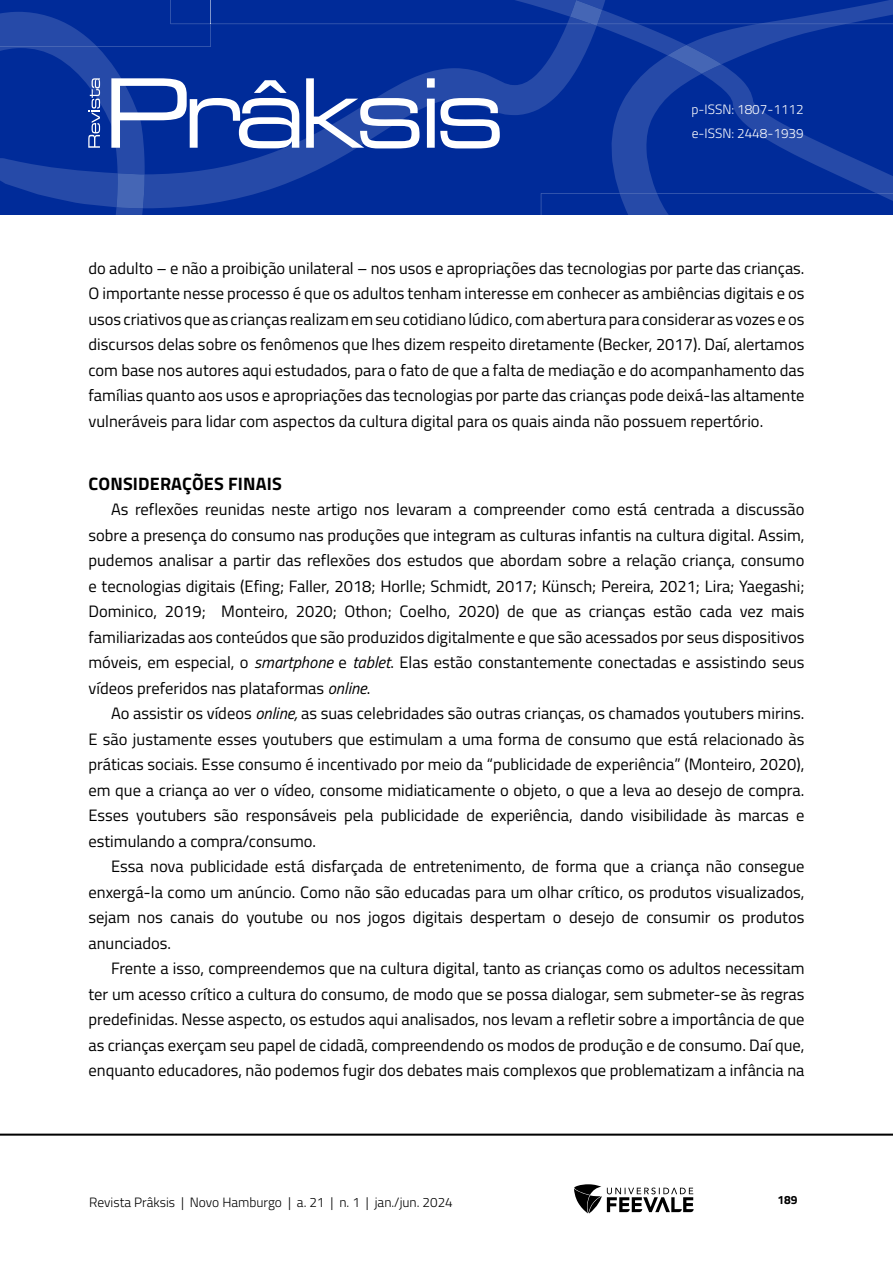
<style>
.page{position:relative;width:893px;height:1263px;background:#fff}
.page>*{position:absolute;margin:0;border:0;box-sizing:border-box;transform-origin:0 0}
.TITILO_1{font:700 18px "Titillium Web";letter-spacing:.01em;color:#000}
.Corpo_de_texto{font:16.5px/25.5px "Titillium Web";color:#000;text-align:justify}
.t1{font:300 13.5px "Titillium Web";color:#000}
.t2{font:300 13.5px/24px "Titillium Web";color:#fff}
.t3{font:700 12px "Titillium Web";color:#000}
.s1{font-style:italic}
</style>
<div class="page">
<hr style="left:0;top:1133px;width:893px;height:3px;background:#000">
<svg style="left:574px;top:1184px;width:120px;height:29px"></svg>
<svg style="left:0;top:0;width:893px;height:215px;background:#1239a0"></svg>
<p class="t2" style="left:691px;top:97px;width:114px">p-ISSN: 1807-1112 e-ISSN: 2448-1939</p>
<p class="Corpo_de_texto" style="left:88px;top:254px;width:718px">do adulto – e não a proibição unilateral – nos usos e apropriações das tecnologias por parte das crianças.<br>O importante nesse processo é que os adultos tenham interesse em conhecer as ambiências digitais e os usos criativos que as crianças realizam em seu cotidiano lúdico, com abertura para considerar as vozes e os discursos delas sobre os fenômenos que lhes dizem respeito diretamente (Becker, 2017). Daí, alertamos com base nos autores aqui estudados, para o fato de que a falta de mediação e do acompanhamento das famílias quanto aos usos e apropriações das tecnologias por parte das crianças pode deixá-las altamente vulneráveis para lidar com aspectos da cultura digital para os quais ainda não possuem repertório.</p>
<p class="TITILO_1" style="left:89px;top:470px;width:195px">CONSIDERAÇÕES FINAIS</p>
<p class="Corpo_de_texto" style="left:88px;top:496px;width:718px;text-indent:22px">As reflexões reunidas neste artigo nos levaram a compreender como está centrada a discussão sobre a presença do consumo nas produções que integram as culturas infantis na cultura digital. Assim, pudemos analisar a partir das reflexões dos estudos que abordam sobre a relação criança, consumo e tecnologias digitais (Efing; Faller, 2018; Horlle; Schmidt, 2017; Künsch; Pereira, 2021; Lira; Yaegashi; Dominico, 2019; Monteiro, 2020; Othon; Coelho, 2020) de que as crianças estão cada vez mais familiarizadas aos conteúdos que são produzidos digitalmente e que são acessados por seus dispositivos móveis, em especial, o <span class="s1">smartphone</span> e <span class="s1">tablet</span>. Elas estão constantemente conectadas e assistindo seus vídeos preferidos nas plataformas <span class="s1">online</span>.</p>
<p class="Corpo_de_texto" style="left:88px;top:700px;width:717px;text-indent:22px">Ao assistir os vídeos <span class="s1">online,</span> as suas celebridades são outras crianças, os chamados youtubers mirins.<br>E são justamente esses youtubers que estimulam a uma forma de consumo que está relacionado às práticas sociais. Esse consumo é incentivado por meio da “publicidade de experiência” (Monteiro, 2020), em que a criança ao ver o vídeo, consome midiaticamente o objeto, o que a leva ao desejo de compra.<br>Esses youtubers são responsáveis pela publicidade de experiência, dando visibilidade às marcas e estimulando a compra/consumo.</p>
<p class="Corpo_de_texto" style="left:88px;top:853px;width:717px;text-indent:22px">Essa nova publicidade está disfarçada de entretenimento, de forma que a criança não consegue enxergá-la como um anúncio. Como não são educadas para um olhar crítico, os produtos visualizados, sejam nos canais do youtube ou nos jogos digitais despertam o desejo de consumir os produtos anunciados.</p>
<p class="Corpo_de_texto" style="left:88px;top:955px;width:718px;text-indent:22px">Frente a isso, compreendemos que na cultura digital, tanto as crianças como os adultos necessitam ter um acesso crítico a cultura do consumo, de modo que se possa dialogar, sem submeter-se às regras predefinidas. Nesse aspecto, os estudos aqui analisados, nos levam a refletir sobre a importância de que as crianças exerçam seu papel de cidadã, compreendendo os modos de produção e de consumo. Daí que, enquanto educadores, não podemos fugir dos debates mais complexos que problematizam a infância na</p>
<p class="t1" style="left:89px;top:1192px;width:365px">Revista Prâksis | Novo Hamburgo | a. 21 | n. 1 | jan./jun. 2024</p>
<p class="t3" style="left:777px;top:1190px;width:22px">189</p>
</div>
